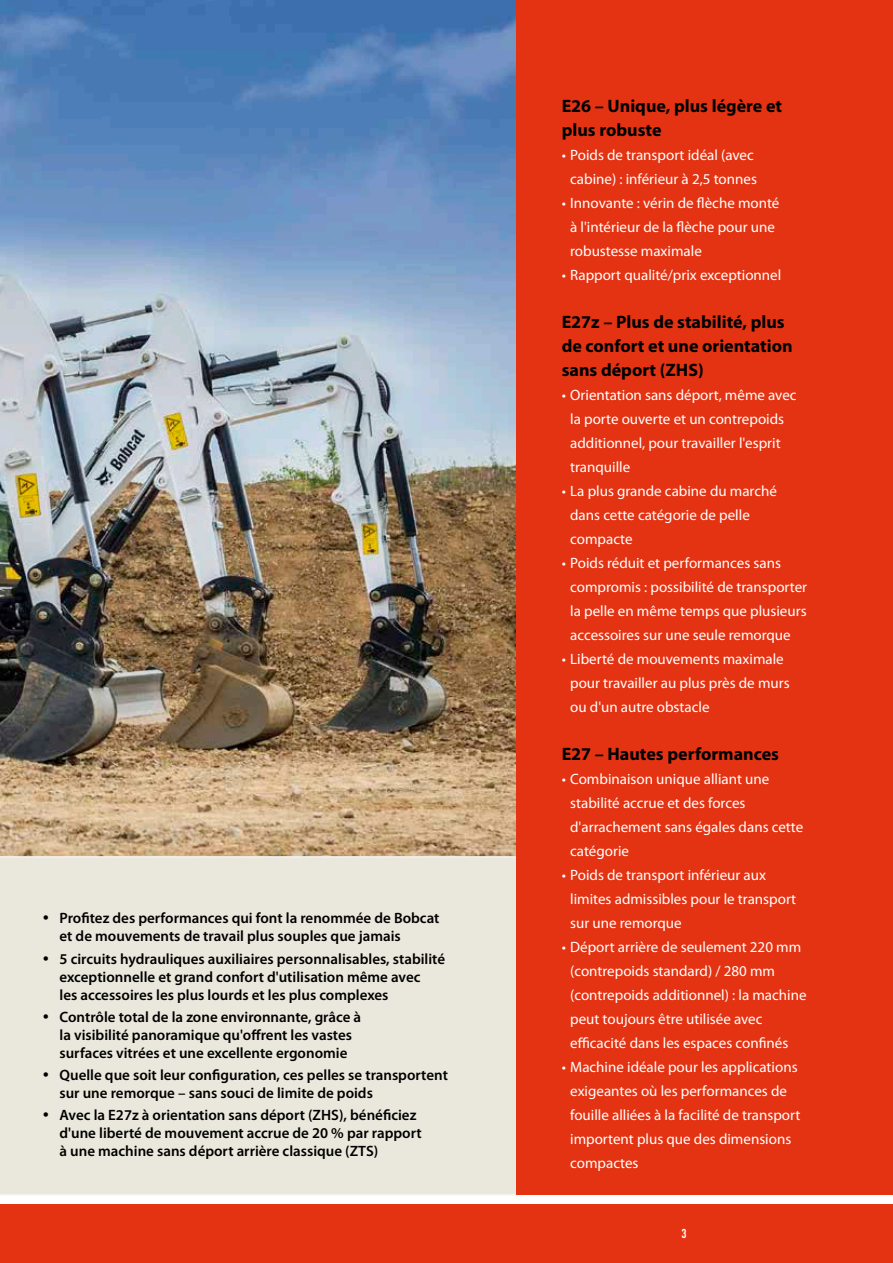
<style>
.page{position:relative;width:893px;height:1263px;background:#fff}
.page>*{position:absolute;margin:0;border:0;box-sizing:border-box;transform-origin:0 0}
.t1{font:700 18px/24px "Myriad Pro";color:#000}
.t2{font:15px/24px "Myriad Pro";color:#fff}
.t3{font:600 15px/18px "Myriad Pro";color:#000}
.t4{font:700 condensed 12.75px "DIN Pro";color:#fff}
</style>
<div class="page">
<div style="left:0;top:1204px;width:893px;height:59px;background:#e43312"></div>
<img style="left:0;top:0;width:516px;height:856px">
<div style="left:0;top:856px;width:517px;height:339px;background:#eae8dc"></div>
<div style="left:516px;top:0;width:377px;height:1194px;background:#e43312"></div>
<svg style="left:44px;top:916px;width:4px;height:4px"></svg>
<svg style="left:44px;top:956px;width:4px;height:4px"></svg>
<svg style="left:44px;top:1014px;width:4px;height:5px"></svg>
<svg style="left:44px;top:1072px;width:4px;height:5px"></svg>
<svg style="left:44px;top:1113px;width:4px;height:4px"></svg>
<p class="t3" style="left:60px;top:909px;width:381px">Profitez des performances qui font la renommée de Bobcat et de mouvements de travail plus souples que jamais</p>
<p class="t3" style="left:60px;top:949px;width:387px">5 circuits hydrauliques auxiliaires personnalisables, stabilité exceptionnelle et grand confort d'utilisation même avec<br>les accessoires les plus lourds et les plus complexes</p>
<p class="t3" style="left:60px;top:1007px;width:303px">Contrôle total de la zone environnante, grâce à la visibilité panoramique qu'offrent les vastes surfaces vitrées et une excellente ergonomie</p>
<p class="t3" style="left:60px;top:1066px;width:390px">Quelle que soit leur configuration, ces pelles se transportent sur une remorque – sans souci de limite de poids</p>
<p class="t3" style="left:60px;top:1106px;width:364px">Avec la E27z à orientation sans déport (ZHS), bénéficiez d'une liberté de mouvement accrue de 20 % par rapport à une machine sans déport arrière classique (ZTS)</p>
<p class="t1" style="left:562px;top:93px;width:222px">E26 – Unique, plus légère et plus robuste</p>
<p class="t2" style="left:562px;top:143px;width:197px;text-align:center">• Poids de transport idéal (avec cabine) : inférieur à 2,5 tonnes</p>
<p class="t2" style="left:570px;top:191px;width:211px;text-indent:-9px">• Innovante : vérin de flèche monté à l'intérieur de la flèche pour une robustesse maximale</p>
<p class="t2" style="left:562px;top:263px;width:221px">• Rapport qualité/prix exceptionnel</p>
<p class="t1" style="left:562px;top:309px;width:232px">E27z – Plus de stabilité, plus de confort et une orientation sans déport (ZHS)</p>
<p class="t2" style="left:570px;top:383px;width:228px;text-indent:-9px">• Orientation sans déport, même avec la porte ouverte et un contrepoids additionnel, pour travailler l'esprit tranquille</p>
<p class="t2" style="left:570px;top:479px;width:208px;text-indent:-9px">• La plus grande cabine du marché dans cette catégorie de pelle compacte</p>
<p class="t2" style="left:570px;top:551px;width:238px;text-indent:-9px">• Poids réduit et performances sans compromis : possibilité de transporter la pelle en même temps que plusieurs accessoires sur une seule remorque</p>
<p class="t2" style="left:570px;top:647px;width:221px;text-indent:-9px">• Liberté de mouvements maximale pour travailler au plus près de murs ou d'un autre obstacle</p>
<p class="t1" style="left:562px;top:741px;width:219px">E27 – Hautes performances</p>
<p class="t2" style="left:570px;top:767px;width:235px;text-indent:-9px">• Combinaison unique alliant une stabilité accrue et des forces d'arrachement sans égales dans cette catégorie</p>
<p class="t2" style="left:570px;top:863px;width:228px;text-indent:-9px">• Poids de transport inférieur aux limites admissibles pour le transport sur une remorque</p>
<p class="t2" style="left:570px;top:935px;width:238px;text-indent:-9px">• Déport arrière de seulement 220 mm (contrepoids standard) / 280 mm (contrepoids additionnel) : la machine peut toujours être utilisée avec efficacité dans les espaces confinés</p>
<p class="t2" style="left:570px;top:1055px;width:232px;text-indent:-9px">• Machine idéale pour les applications exigeantes où les performances de fouille alliées à la facilité de transport importent plus que des dimensions compactes</p>
<p class="t4" style="left:681px;top:1224px;width:7px">3</p>
</div>
